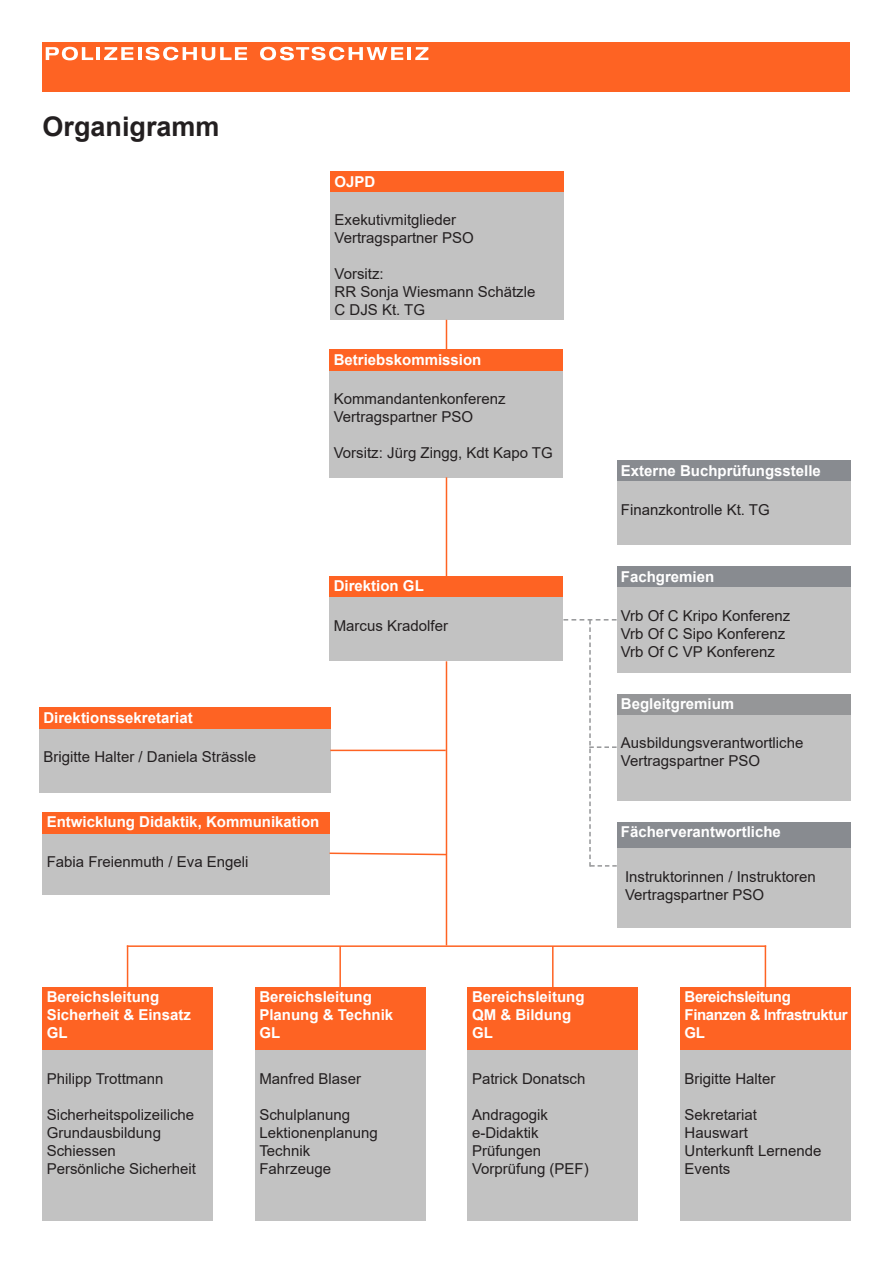
<style>
.page{position:relative;width:893px;height:1263px;background:#fff}
.page>*{position:absolute;margin:0;border:0;box-sizing:border-box;transform-origin:0 0}
.Titel{font:700 27px "Arial";color:#231f20}
.Text_Kästchen{font:15px/18px "Arial";color:#231f20}
.Titel_Kästchen_1{font:700 15px/18px "Arial";color:#fff}
.Titel_Kästchen_1-2{font:700 15px "Arial";letter-spacing:-.03em;color:#fff}
</style>
<div class="page">
<div style="left:43px;top:43px;width:807px;height:49px;background:#fe6323"></div>
<svg style="left:46px;top:47px;width:201px;height:13px"></svg>
<svg style="left:260px;top:47px;width:168px;height:13px"></svg>
<div style="left:330px;top:172px;width:234px;height:21px;background:#fe6323"></div>
<div style="left:330px;top:192px;width:234px;height:128px;background:#c2c2c2"></div>
<div style="left:330px;top:350px;width:233px;height:21px;background:#fe6323"></div>
<div style="left:330px;top:371px;width:233px;height:106px;background:#c2c2c2"></div>
<div style="left:330px;top:576px;width:233px;height:21px;background:#fe6323"></div>
<div style="left:330px;top:597px;width:233px;height:64px;background:#c2c2c2"></div>
<hr style="left:446px;top:320px;width:1px;height:31px;background:#fe6323">
<hr style="left:446px;top:477px;width:1px;height:101px;background:#fe6323">
<hr style="left:446px;top:661px;width:1px;height:284px;background:#fe6323">
<div style="left:39px;top:708px;width:291px;height:21px;background:#fe6323"></div>
<div style="left:39px;top:729px;width:291px;height:64px;background:#c2c2c2"></div>
<hr style="left:330px;top:750px;width:116px;height:1px;background:#fe6323">
<hr style="left:127px;top:945px;width:639px;height:2px;background:#fe6323">
<div style="left:43px;top:987px;width:170px;height:64px;background:#fe6323"></div>
<div style="left:43px;top:1051px;width:170px;height:170px;background:#c2c2c2"></div>
<div style="left:255px;top:987px;width:170px;height:64px;background:#fe6323"></div>
<div style="left:255px;top:1050px;width:170px;height:170px;background:#c2c2c2"></div>
<div style="left:680px;top:987px;width:170px;height:64px;background:#fe6323"></div>
<div style="left:680px;top:1051px;width:170px;height:170px;background:#c2c2c2"></div>
<div style="left:468px;top:987px;width:170px;height:64px;background:#fe6323"></div>
<div style="left:468px;top:1050px;width:170px;height:170px;background:#c2c2c2"></div>
<hr style="left:127px;top:945px;width:1px;height:42px;background:#fe6323">
<hr style="left:765px;top:945px;width:1px;height:42px;background:#fe6323">
<hr style="left:552px;top:946px;width:2px;height:41px;background:#fe6323">
<hr style="left:339px;top:946px;width:2px;height:41px;background:#fe6323">
<div style="left:617px;top:460px;width:233px;height:22px;background:#888b90"></div>
<div style="left:617px;top:482px;width:233px;height:63px;background:#c2c2c2"></div>
<div style="left:617px;top:567px;width:233px;height:21px;background:#888b90"></div>
<div style="left:617px;top:588px;width:233px;height:85px;background:#c2c2c2"></div>
<div style="left:617px;top:694px;width:233px;height:21px;background:#959698"></div>
<div style="left:617px;top:715px;width:233px;height:85px;background:#c2c2c2"></div>
<div style="left:617px;top:822px;width:233px;height:26px;background:#888b90"></div>
<div style="left:617px;top:848px;width:233px;height:80px;background:#c2c2c2"></div>
<svg style="left:563px;top:619px;width:54px;height:248px"></svg>
<div style="left:43px;top:812px;width:287px;height:22px;background:#fe6323"></div>
<div style="left:43px;top:834px;width:287px;height:60px;background:#c2c2c2"></div>
<svg style="left:329px;top:852px;width:119px;height:4px"></svg>
<p class="Titel" style="left:43px;top:107px;width:179px">Organigramm</p>
<p class="Titel_Kästchen_1" style="left:335px;top:173px;width:42px">OJPD</p>
<p class="Text_Kästchen" style="left:335px;top:211px;width:123px">Exekutivmitglieder</p>
<p class="Text_Kästchen" style="left:335px;top:229px;width:141px">Vertragspartner PSO</p>
<p class="Text_Kästchen" style="left:335px;top:265px;width:51px">Vorsitz:</p>
<p class="Text_Kästchen" style="left:335px;top:283px;width:202px">RR Sonja Wiesmann Schätzle<br>C DJS Kt. TG</p>
<p class="Titel_Kästchen_1" style="left:334px;top:351px;width:149px">Betriebskommission</p>
<p class="Text_Kästchen" style="left:334px;top:390px;width:173px">Kommandantenkonferenz</p>
<p class="Text_Kästchen" style="left:334px;top:408px;width:141px">Vertragspartner PSO</p>
<p class="Text_Kästchen" style="left:334px;top:444px;width:220px">Vorsitz: Jürg Zingg, Kdt Kapo TG</p>
<p class="Titel_Kästchen_1" style="left:334px;top:577px;width:92px">Direktion GL</p>
<p class="Text_Kästchen" style="left:334px;top:616px;width:116px">Marcus Kradolfer</p>
<p class="Titel_Kästchen_1" style="left:43px;top:709px;width:151px">Direktionssekretariat</p>
<p class="Text_Kästchen" style="left:43px;top:748px;width:214px">Brigitte Halter / Daniela Strässle</p>
<p class="Titel_Kästchen_1" style="left:47px;top:813px;width:274px">Entwicklung Didaktik, Kommunikation</p>
<p class="Text_Kästchen" style="left:47px;top:853px;width:203px">Fabia Freienmuth / Eva Engeli</p>
<p class="Titel_Kästchen_1" style="left:621px;top:461px;width:202px">Externe Buchprüfungsstelle</p>
<p class="Text_Kästchen" style="left:621px;top:500px;width:150px">Finanzkontrolle Kt. TG</p>
<p class="Titel_Kästchen_1" style="left:621px;top:568px;width:95px">Fachgremien</p>
<p class="Text_Kästchen" style="left:621px;top:607px;width:171px">Vrb Of C Kripo Konferenz</p>
<p class="Text_Kästchen" style="left:621px;top:625px;width:166px">Vrb Of C Sipo Konferenz</p>
<p class="Text_Kästchen" style="left:621px;top:643px;width:156px">Vrb Of C VP Konferenz</p>
<p class="Titel_Kästchen_1" style="left:621px;top:695px;width:115px">Begleitgremium</p>
<p class="Text_Kästchen" style="left:621px;top:734px;width:184px">Ausbildungsverantwortliche<br>Vertragspartner PSO</p>
<p class="Titel_Kästchen_1" style="left:621px;top:823px;width:162px">Fächerverantwortliche</p>
<p class="Text_Kästchen" style="left:625px;top:867px;width:192px">Instruktorinnen / Instruktoren</p>
<p class="Text_Kästchen" style="left:625px;top:885px;width:141px">Vertragspartner PSO</p>
<p class="Titel_Kästchen_1" style="left:47px;top:988px;width:146px">Bereichsleitung<br>Sicherheit &amp; Einsatz<br>GL</p>
<p class="Text_Kästchen" style="left:47px;top:1069px;width:118px">Philipp Trottmann</p>
<p class="Text_Kästchen" style="left:47px;top:1105px;width:149px">Sicherheitspolizeiliche<br>Grundausbildung</p>
<p class="Text_Kästchen" style="left:47px;top:1141px;width:71px">Schiessen</p>
<p class="Text_Kästchen" style="left:47px;top:1159px;width:151px">Persönliche Sicherheit</p>
<p class="Titel_Kästchen_1" style="left:259px;top:988px;width:135px">Bereichsleitung<br>Planung &amp; Technik<br>GL</p>
<p class="Text_Kästchen" style="left:259px;top:1069px;width:103px">Manfred Blaser</p>
<p class="Text_Kästchen" style="left:259px;top:1105px;width:92px">Schulplanung</p>
<p class="Text_Kästchen" style="left:259px;top:1123px;width:120px">Lektionenplanung</p>
<p class="Text_Kästchen" style="left:259px;top:1141px;width:52px">Technik</p>
<p class="Text_Kästchen" style="left:259px;top:1159px;width:73px">Fahrzeuge</p>
<p class="Titel_Kästchen_1" style="left:472px;top:988px;width:114px">Bereichsleitung</p>
<p class="Titel_Kästchen_1" style="left:472px;top:1006px;width:101px">QM &amp; Bildung</p>
<p class="Titel_Kästchen_1" style="left:472px;top:1024px;width:22px">GL</p>
<p class="Text_Kästchen" style="left:472px;top:1069px;width:115px">Patrick Donatsch</p>
<p class="Text_Kästchen" style="left:472px;top:1105px;width:77px">Andragogik</p>
<p class="Text_Kästchen" style="left:472px;top:1123px;width:71px">e-Didaktik<br>Prüfungen</p>
<p class="Text_Kästchen" style="left:472px;top:1159px;width:118px">Vorprüfung (PEF)</p>
<p class="Titel_Kästchen_1-2" style="left:685px;top:986px;width:108px">Bereichsleitung</p>
<p class="Titel_Kästchen_1-2" style="left:685px;top:1004px;width:165px">Finanzen &amp; Infrastruktur</p>
<p class="Titel_Kästchen_1" style="left:685px;top:1024px;width:22px">GL</p>
<p class="Text_Kästchen" style="left:685px;top:1069px;width:92px">Brigitte Halter</p>
<p class="Text_Kästchen" style="left:685px;top:1105px;width:74px">Sekretariat</p>
<p class="Text_Kästchen" style="left:685px;top:1123px;width:65px">Hauswart</p>
<p class="Text_Kästchen" style="left:685px;top:1141px;width:138px">Unterkunft Lernende</p>
<p class="Text_Kästchen" style="left:685px;top:1159px;width:47px">Events</p>
</div>
